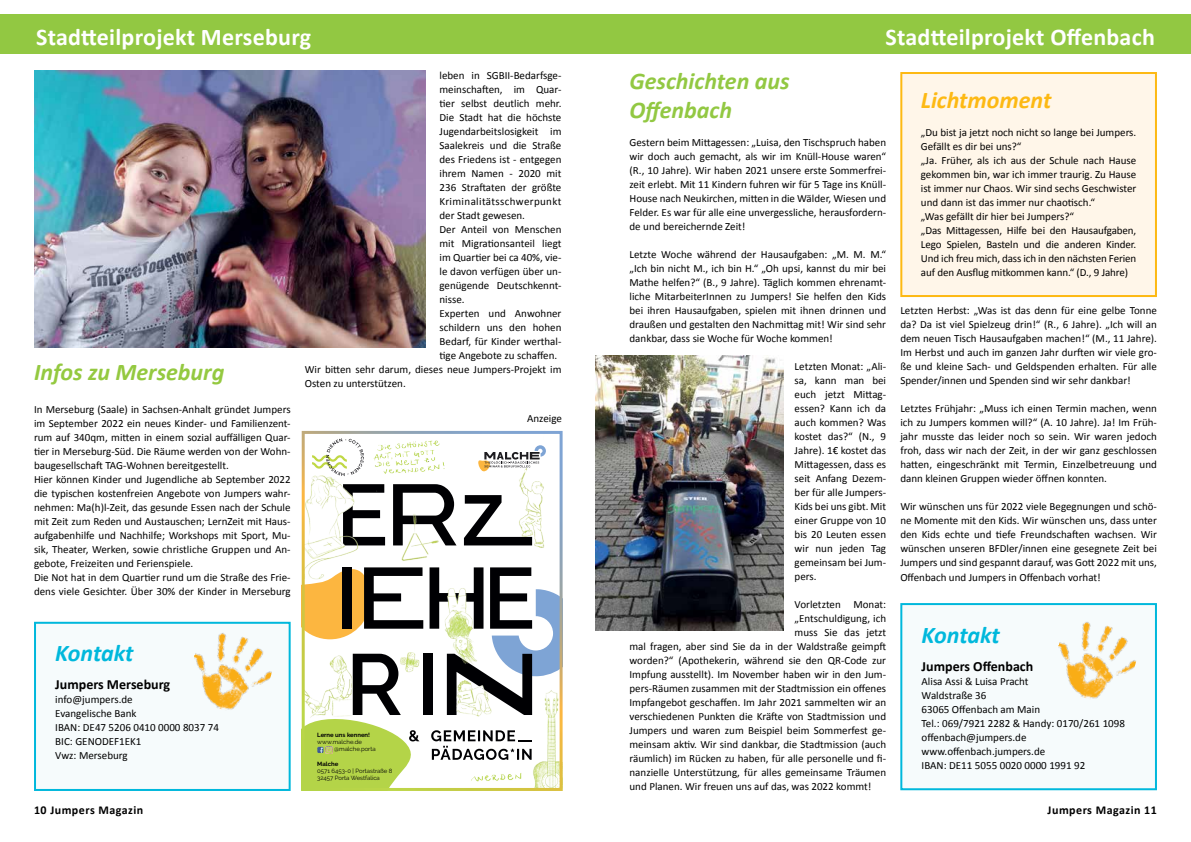
<style>
.page{position:relative;width:1191px;height:842px;background:#fff}
.page>*{position:absolute;margin:0;border:0;box-sizing:border-box;transform-origin:0 0}
.t1{font:700 24px "Calibri";letter-spacing:.01em;color:#fff}
.t2{font:italic 700 24px/28.8px "Calibri";color:#92c842}
.t3{font:italic 700 24px "Calibri";color:#94c940}
.t4{font:italic 700 24px "Calibri";letter-spacing:-.005em;color:#00b8dc}
.t5{font:italic 700 24px "Calibri";color:#fdb913}
.t6{font:700 14px "Calibri";color:#000}
.t7{font:700 12px "Calibri";letter-spacing:.04em;color:#000}
.t8{font:11px/14px "Calibri";color:#000;text-align:justify}
.t9{font:11px "Calibri";letter-spacing:.03em;color:#000}
.t10{font:6px/7.2px "Raleway";color:#000003}
.t11{font:700 6px "Raleway";color:#000003}
</style>
<div class="page">
<div style="left:586px;top:15px;width:605px;height:39px;background:#92c842"></div>
<div style="left:0;top:15px;width:604px;height:39px;background:#92c842"></div>
<img style="left:306px;top:438px;width:239px;height:129px">
<svg style="left:478px;top:445px;width:68px;height:26px"></svg>
<svg style="left:306px;top:567px;width:252px;height:220px"></svg>
<div style="left:302px;top:431px;width:260px;height:360px;border:3px solid #fff"></div>
<div style="left:34px;top:622px;width:257px;height:169px;background:#f6fbfc;border:2px solid #00b8dc"></div>
<img style="left:194px;top:633px;width:78px;height:77px">
<img style="left:34px;top:71px;width:391px;height:276px">
<div style="left:900px;top:603px;width:257px;height:187px;background:#f6fbfc;border:2px solid #00b8dc"></div>
<img style="left:1058px;top:622px;width:78px;height:77px">
<div style="left:900px;top:72px;width:257px;height:225px;background:#fff6e9;border:2px solid #fdb913"></div>
<img style="left:595px;top:356px;width:188px;height:274px">
<h1 class="t1" style="left:36px;top:20px;width:276px">Stadtteilprojekt Merseburg</h1>
<h1 class="t3" style="left:34px;top:355px;width:192px">Infos zu Merseburg</h1>
<p class="t8" style="left:34px;top:402px;width:258px;text-align:left">In Merseburg (Saale) in Sachsen-Anhalt gründet Jumpers im September 2022 ein neues Kinder- und Familienzent&shy;rum auf 340qm, mitten in einem sozial auffälligen Quar&shy;tier in Merseburg-Süd. Die Räume werden von der Wohn&shy;baugesellschaft TAG-Wohnen bereitgestellt.<br>Hier können Kinder und Jugendliche ab September 2022 die typischen kostenfreien Angebote von Jumpers wahr&shy;nehmen: Ma(h)l-Zeit, das gesunde Essen nach der Schule mit Zeit zum Reden und Austauschen; LernZeit mit Haus&shy;aufgabenhilfe und Nachhilfe; Workshops mit Sport, Mu&shy;sik, Theater, Werken, sowie christliche Gruppen und An&shy;gebote, Freizeiten und Ferienspiele.<br>Die Not hat in dem Quartier rund um die Straße des Frie&shy;dens viele Gesichter. Über 30% der Kinder in Merseburg</p>
<p class="t8" style="left:439px;top:68px;width:123px">leben in SGBII-Bedarfsge-</p>
<p class="t8" style="left:439px;top:82px;width:123px">meinschaften, im Quar-</p>
<p class="t8" style="left:439px;top:96px;width:123px">tier selbst deutlich mehr.</p>
<p class="t8" style="left:439px;top:110px;width:123px">Die Stadt hat die höchste</p>
<p class="t8" style="left:439px;top:124px;width:123px">Jugendarbeitslosigkeit im</p>
<p class="t8" style="left:439px;top:138px;width:123px">Saalekreis und die Straße</p>
<p class="t8" style="left:439px;top:152px;width:123px">des Friedens ist - entgegen</p>
<p class="t8" style="left:439px;top:166px;width:123px">ihrem Namen - 2020 mit</p>
<p class="t8" style="left:439px;top:180px;width:123px">236 Straftaten der größte</p>
<p class="t9" style="left:439px;top:194px;width:123px">Kriminalitätsschwerpunkt</p>
<p class="t8" style="left:439px;top:208px;width:87px">der Stadt gewesen.</p>
<p class="t8" style="left:439px;top:222px;width:123px">Der Anteil von Menschen</p>
<p class="t8" style="left:439px;top:236px;width:123px">mit Migrationsanteil liegt</p>
<p class="t8" style="left:439px;top:250px;width:123px">im Quartier bei ca 40%, vie-</p>
<p class="t8" style="left:439px;top:264px;width:123px">le davon verfügen über un-</p>
<p class="t8" style="left:439px;top:278px;width:123px">genügende Deutschkennt-</p>
<p class="t8" style="left:439px;top:292px;width:27px">nisse.</p>
<p class="t8" style="left:439px;top:306px;width:123px">Experten und Anwohner</p>
<p class="t8" style="left:439px;top:320px;width:123px">schildern uns den hohen</p>
<p class="t8" style="left:439px;top:334px;width:123px">Bedarf, für Kinder werthal-</p>
<p class="t8" style="left:439px;top:348px;width:119px">tige Angebote zu schaffen.</p>
<p class="t8" style="left:305px;top:362px;width:258px">Wir bitten sehr darum, dieses neue Jumpers-Projekt im</p>
<p class="t8" style="left:305px;top:376px;width:102px">Osten zu unterstützen.</p>
<p class="t8" style="left:527px;top:411px;width:36px">Anzeige</p>
<h1 class="t4" style="left:55px;top:636px;width:80px">Kontakt</h1>
<p class="t6" style="left:55px;top:675px;width:116px">Jumpers Merseburg</p>
<p class="t8" style="left:55px;top:692px;width:165px;text-align:left">info@jumpers.de<br>Evangelische Bank<br>IBAN: DE47 5206 0410 0000 8037 74<br>BIC: GENODEF1EK1<br>Vwz: Merseburg</p>
<p class="t11" style="left:317px;top:731px;width:54px">Lerne uns kennen!</p>
<p class="t10" style="left:334px;top:738px;width:43px;text-indent:-17px">www.malche.de @malche.porta</p>
<p class="t11" style="left:317px;top:760px;width:23px">Malche</p>
<p class="t10" style="left:317px;top:767px;width:77px">0571 6453-0 | Portastraße 8<br>32457 Porta Westfalica</p>
<h1 class="t1" style="left:885px;top:20px;width:271px">Stadtteilprojekt Offenbach</h1>
<h1 class="t2" style="left:629px;top:66px;width:162px">Geschichten aus<br>Offenbach</h1>
<p class="t8" style="left:629px;top:135px;width:258px">Gestern beim Mittagessen: „Luisa, den Tischspruch haben wir doch auch gemacht, als wir im Knüll-House waren“ (R., 10 Jahre). Wir haben 2021 unsere erste Sommerfrei&shy;zeit erlebt. Mit 11 Kindern fuhren wir für 5 Tage ins Knüll-House nach Neukirchen, mitten in die Wälder, Wiesen und Felder. Es war für alle eine unvergessliche, herausfordern&shy;de und bereichernde Zeit!</p>
<p class="t8" style="left:629px;top:247px;width:258px">Letzte Woche während der Hausaufgaben: „M. M. M.“ „Ich bin nicht M., ich bin H.“ „Oh upsi, kannst du mir bei Mathe helfen?“ (B., 9 Jahre). Täglich kommen ehrenamt&shy;liche MitarbeiterInnen zu Jumpers! Sie helfen den Kids bei ihren Hausaufgaben, spielen mit ihnen drinnen und draußen und gestalten den Nachmittag mit! Wir sind sehr dankbar, dass sie Woche für Woche kommen!</p>
<p class="t8" style="left:794px;top:359px;width:93px">Letzten Monat: „Ali&shy;sa, kann man bei euch jetzt Mittag&shy;essen? Kann ich da auch kommen? Was kostet das?“ (N., 9<br>Jahre). 1€ kostet das Mittagessen, dass es seit Anfang Dezem&shy;ber für alle Jumpers-Kids bei uns gibt. Mit einer Gruppe von 10 bis 20 Leuten essen wir nun jeden Tag gemeinsam bei Jum&shy;pers.</p>
<p class="t8" style="left:794px;top:597px;width:93px">Vorletzten Monat:</p>
<p class="t8" style="left:794px;top:611px;width:93px">„Entschuldigung, ich</p>
<p class="t8" style="left:794px;top:625px;width:93px">muss Sie das jetzt</p>
<p class="t8" style="left:629px;top:639px;width:258px">mal fragen, aber sind Sie da in der Waldstraße geimpft</p>
<p class="t8" style="left:629px;top:653px;width:258px">worden?“ (Apothekerin, während sie den QR-Code zur</p>
<p class="t8" style="left:629px;top:667px;width:258px">Impfung ausstellt). Im November haben wir in den Jum-</p>
<p class="t8" style="left:629px;top:681px;width:258px">pers-Räumen zusammen mit der Stadtmission ein offenes</p>
<p class="t8" style="left:629px;top:695px;width:258px">Impfangebot geschaffen. Im Jahr 2021 sammelten wir an</p>
<p class="t8" style="left:629px;top:709px;width:258px">verschiedenen Punkten die Kräfte von Stadtmission und</p>
<p class="t8" style="left:629px;top:723px;width:258px">Jumpers und waren zum Beispiel beim Sommerfest ge-</p>
<p class="t8" style="left:629px;top:737px;width:258px">meinsam aktiv. Wir sind dankbar, die Stadtmission (auch</p>
<p class="t8" style="left:629px;top:751px;width:258px">räumlich) im Rücken zu haben, für alle personelle und fi-</p>
<p class="t8" style="left:629px;top:765px;width:258px">nanzielle Unterstützung, für alles gemeinsame Träumen</p>
<p class="t8" style="left:629px;top:779px;width:243px">und Planen. Wir freuen uns auf das, was 2022 kommt!</p>
<h1 class="t5" style="left:921px;top:83px;width:132px">Lichtmoment</h1>
<p class="t8" style="left:921px;top:125px;width:217px;text-align:left">„Du bist ja jetzt noch nicht so lange bei Jumpers.<br>Gefällt es dir bei uns?“<br>„Ja. Früher, als ich aus der Schule nach Hause gekommen bin, war ich immer traurig. Zu Hause ist immer nur Chaos. Wir sind sechs Geschwister und dann ist das immer nur chaotisch.“<br>„Was gefällt dir hier bei Jumpers?“<br>„Das Mittagessen, Hilfe bei den Hausaufgaben, Lego Spielen, Basteln und die anderen Kinder.<br>Und ich freu mich, dass ich in den nächsten Ferien auf den Ausflug mitkommen kann.“ (D., 9 Jahre)</p>
<p class="t8" style="left:900px;top:303px;width:258px">Letzten Herbst: „Was ist das denn für eine gelbe Tonne da? Da ist viel Spielzeug drin!“ (R., 6 Jahre). „Ich will an dem neuen Tisch Hausaufgaben machen!“ (M., 11 Jahre).<br>Im Herbst und auch im ganzen Jahr durften wir viele gro&shy;ße und kleine Sach- und Geldspenden erhalten. Für alle Spender/innen und Spenden sind wir sehr dankbar!</p>
<p class="t8" style="left:900px;top:401px;width:258px">Letztes Frühjahr: „Muss ich einen Termin machen, wenn ich zu Jumpers kommen will?“ (A. 10 Jahre). Ja! Im Früh&shy;jahr musste das leider noch so sein. Wir waren jedoch froh, dass wir nach der Zeit, in der wir ganz geschlossen hatten, eingeschränkt mit Termin, Einzelbetreuung und dann kleinen Gruppen wieder öffnen konnten.</p>
<p class="t8" style="left:900px;top:499px;width:258px">Wir wünschen uns für 2022 viele Begegnungen und schö&shy;ne Momente mit den Kids. Wir wünschen uns, dass unter den Kids echte und tiefe Freundschaften wachsen. Wir wünschen unseren BFDler/innen eine gesegnete Zeit bei Jumpers und sind gespannt darauf, was Gott 2022 mit uns, Offenbach und Jumpers in Offenbach vorhat!</p>
<h1 class="t4" style="left:921px;top:618px;width:80px">Kontakt</h1>
<p class="t6" style="left:921px;top:656px;width:113px">Jumpers Offenbach</p>
<p class="t8" style="left:921px;top:674px;width:205px;text-align:left">Alisa Assi &amp; Luisa Pracht<br>Waldstraße 36<br>63065 Offenbach am Main<br>Tel.: 069/7921 2282 &amp; Handy: 0170/261 1098 offenbach@jumpers.de www.offenbach.jumpers.de<br>IBAN: DE11 5055 0020 0000 1991 92</p>
<p class="t7" style="left:34px;top:802px;width:111px">10 Jumpers Magazin</p>
<p class="t7" style="left:1047px;top:802px;width:111px">Jumpers Magazin 11</p>
</div>
